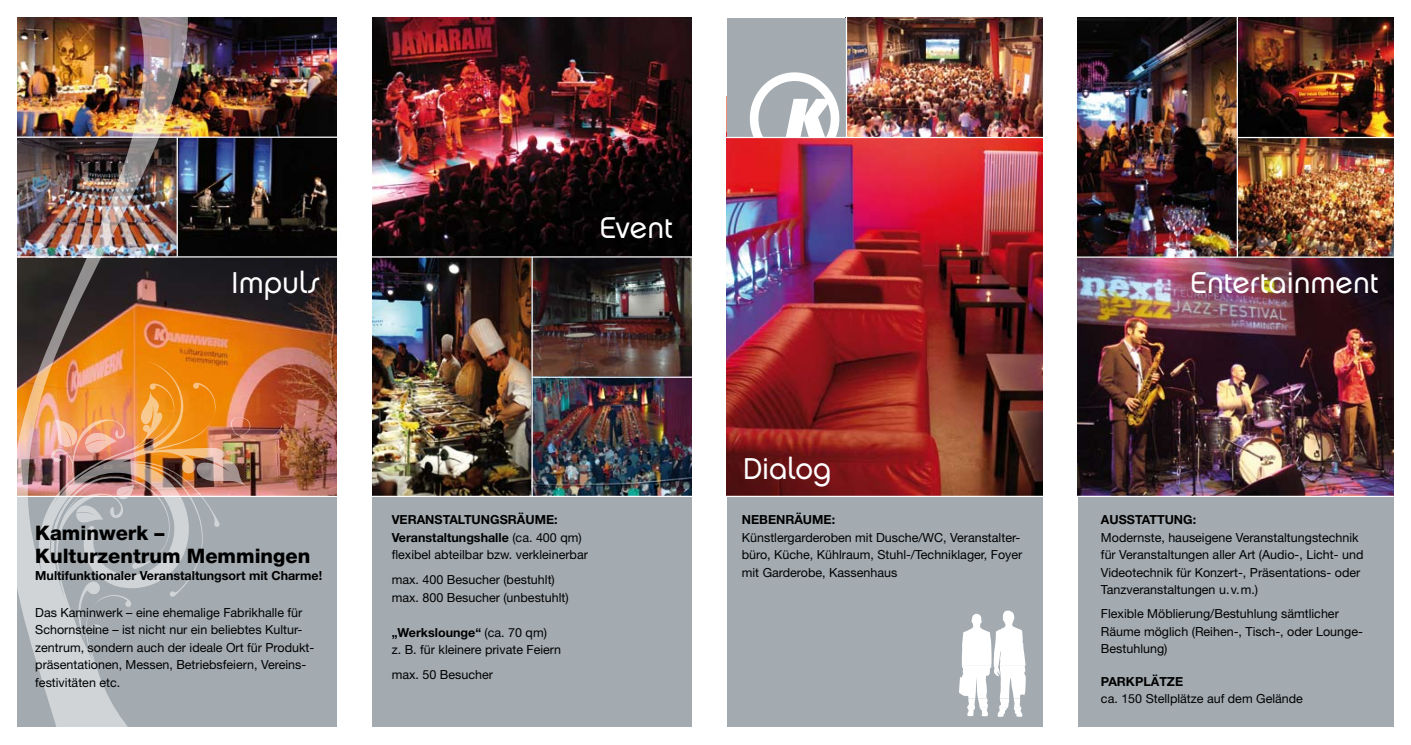
<style>
.page{position:relative;width:1411px;height:745px;background:#fff}
.page>*{position:absolute;margin:0;border:0;box-sizing:border-box;transform-origin:0 0}
.t1{font:30px "Chalet London Nineteen Seventy";color:#fff}
.t2{font:800 20px/22.5px "Helvetica Neue";color:#000}
.t3{font:12.5px/17.5px "Helvetica Neue";color:#000}
.t4{font:700 12.5px "Helvetica Neue";color:#000}
.s1{font-weight:700}
</style>
<div class="page">
<div style="left:18px;top:496px;width:319px;height:230px;background:#a3abb1"></div>
<div style="left:372px;top:496px;width:319px;height:230px;background:#a3abb1"></div>
<div style="left:726px;top:496px;width:316px;height:230px;background:#a3abb1"></div>
<div style="left:1077px;top:496px;width:316px;height:230px;background:#a3abb1"></div>
<img style="left:282px;top:18px;width:55px;height:118px">
<img style="left:372px;top:18px;width:319px;height:238px">
<img style="left:372px;top:257px;width:159px;height:238px">
<img style="left:532px;top:257px;width:159px;height:119px">
<img style="left:532px;top:377px;width:159px;height:118px">
<img style="left:726px;top:138px;width:316px;height:357px">
<img style="left:1077px;top:257px;width:316px;height:238px">
<img style="left:282px;top:257px;width:55px;height:238px">
<img style="left:847px;top:18px;width:195px;height:119px">
<div style="left:726px;top:18px;width:120px;height:119px;background:#a3abb1"></div>
<svg style="left:749px;top:72px;width:90px;height:65px"></svg>
<svg style="left:282px;top:138px;width:55px;height:118px;background:#0e0b0a"></svg>
<hr style="left:845px;top:16px;width:2px;height:121px;background:#fff">
<img style="left:1077px;top:18px;width:159px;height:238px">
<img style="left:1238px;top:18px;width:155px;height:119px">
<img style="left:1238px;top:138px;width:155px;height:118px">
<svg style="left:17px;top:501px;width:203px;height:226px"></svg>
<img style="left:17px;top:17px;width:265px;height:484px">
<hr style="left:13px;top:495px;width:1389px;height:1px;background:#fff">
<svg style="left:959px;top:610px;width:66px;height:106px"></svg>
<h1 class="t1" style="left:599px;top:209px;width:75px">Event</h1>
<h1 class="t1" style="left:231px;top:264px;width:90px">Impuls</h1>
<h1 class="t1" style="left:1190px;top:264px;width:189px">Entertainment</h1>
<h2 class="t2" style="left:35px;top:521px;width:276px">Kaminwerk –<br>Kulturzentrum Memmingen</h2>
<p class="t4" style="left:35px;top:568px;width:288px">Multifunktionaler Veranstaltungsort mit Charme!</p>
<p class="t3" style="left:35px;top:603px;width:280px">Das Kaminwerk – eine ehemalige Fabrikhalle für Schornsteine – ist nicht nur ein beliebtes Kultur&shy;zentrum, sondern auch der ideale Ort für Produkt&shy;präsentationen, Messen, Betriebsfeiern, Vereins&shy;festivitäten etc.</p>
<p class="t3" style="left:392px;top:510px;width:198px"><span class="s1">VERANSTALTUNGSRÄUME:<br>Veranstaltungshalle</span> (ca. 400 qm) flexibel abteilbar bzw. verkleinerbar</p>
<p class="t3" style="left:392px;top:570px;width:178px">max. 400 Besucher (bestuhlt) max. 800 Besucher (unbestuhlt)</p>
<p class="t3" style="left:392px;top:623px;width:171px"><span class="s1">„Werkslounge“</span> (ca. 70 qm)<br>z. B. für kleinere private Feiern</p>
<p class="t3" style="left:392px;top:665px;width:103px">max. 50 Besucher</p>
<h1 class="t1" style="left:742px;top:450px;width:90px">Dialog</h1>
<p class="t4" style="left:741px;top:511px;width:95px">NEBENRÄUME:</p>
<p class="t3" style="left:741px;top:528px;width:282px">Künstlergarderoben mit Dusche/WC, Veranstalter&shy;büro, Küche, Kühlraum, Stuhl-/Techniklager, Foyer mit Garderobe, Kassenhaus</p>
<p class="t4" style="left:1100px;top:511px;width:97px">AUSSTATTUNG:</p>
<p class="t3" style="left:1100px;top:528px;width:264px">Modernste, hauseigene Veranstaltungstechnik für Veranstaltungen aller Art (Audio-, Licht- und Videotechnik für Konzert-, Präsentations- oder Tanzveranstaltungen u.v.m.)</p>
<p class="t3" style="left:1100px;top:604px;width:263px">Flexible Möblierung/Bestuhlung sämtlicher<br>Räume möglich (Reihen-, Tisch-, oder Lounge-<br>Bestuhlung)</p>
<p class="t4" style="left:1100px;top:673px;width:84px">PARKPLÄTZE</p>
<p class="t3" style="left:1100px;top:689px;width:203px">ca. 150 Stellplätze auf dem Gelände</p>
</div>
